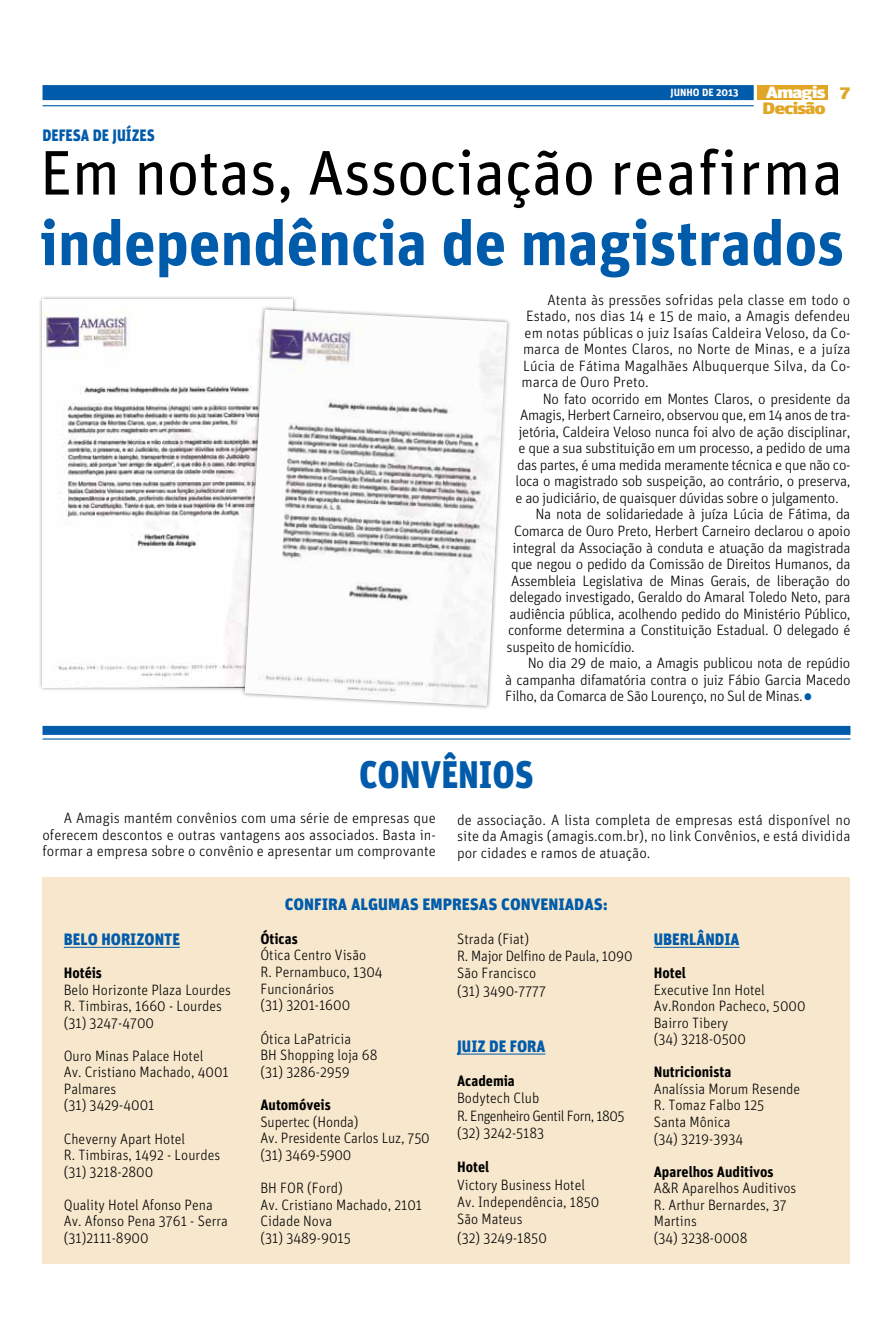
<style>
.page{position:relative;width:893px;height:1319px;background:#fff}
.page>*{position:absolute;margin:0;border:0;box-sizing:border-box;transform-origin:0 0}
.t1{font:63px "Unit";letter-spacing:-.01em;color:#000}
.t2{font:700 63px "Unit";color:#005baa}
.t3{font:900 38.4px "Unit";color:#005baa;scale:.9 1}
.t4{font:300 37.5px "Unit";color:#005baa}
.t5{font:900 16.5px "Unit";color:#005baa}
.t6{font:900 16.5px "Unit";color:#005baa;scale:.95 1}
.t7{font:900 16.5px "Unit";color:#005baa;scale:.9 1}
.t8{font:900 16.5px "Unit";color:#e1a625;scale:1.33 1}
.t9{font:900 16.5px "Unit";color:#fff;scale:1.33 1}
.t10{font:300 15px "Unit";letter-spacing:-.025em;color:#000}
.t11{font:300 15px/16.5px "Unit";color:#000;scale:.95 1}
.t12{font:300 15px/16.5px "Unit";color:#000;text-align:justify}
.t13{font:700 15px "Unit";color:#000;scale:.95 1}
.t14{font:300 15px/17.2px "Unit";letter-spacing:-.035em;color:#000;scale:.95 1}
.t15{font:700 10.5px "Unit";color:#fff}
</style>
<div class="page">
<div style="left:757px;top:85px;width:71px;height:15px;background:#e1a625"></div>
<div style="left:43px;top:85px;width:711px;height:15px;background:#005baa"></div>
<hr style="left:43px;top:105px;width:711px;height:1px;background:#005baa">
<div style="left:43px;top:877px;width:807px;height:386px;background:#f7e8cd"></div>
<div style="left:43px;top:725px;width:807px;height:9px;background:#005baa"></div>
<hr style="left:43px;top:738px;width:807px;height:1px;background:#005baa">
<div style="left:38px;top:295px;width:259px;height:396px;background:#000;opacity:.5"></div>
<img style="left:43px;top:300px;width:250px;height:387px">
<div style="left:240px;top:305px;width:272px;height:405px;background:#000;opacity:.5"></div>
<img style="left:245px;top:309px;width:262px;height:396px">
<hr style="left:64px;top:946px;width:116px;height:1px;background:#005baa">
<hr style="left:457px;top:1053px;width:88px;height:1px;background:#005baa">
<hr style="left:654px;top:946px;width:86px;height:1px;background:#005baa">
<p class="t7" style="left:43px;top:125px;width:117px">DEFESA DE JUÍZES</p>
<p class="t9" style="left:766px;top:82px;width:47px">AMAGIS</p>
<p class="t8" style="left:762px;top:98px;width:49px">DECISÃO</p>
<p class="t15" style="left:670px;top:85px;width:70px">JUNHO de 2013</p>
<p class="t8" style="left:839px;top:82px;width:10px">7</p>
<h1 class="t1" style="left:40px;top:136px;width:805px">Em notas, Associação reafirma</h1>
<h1 class="t2" style="left:40px;top:205px;width:806px">independência de magistrados</h1>
<p class="t12" style="left:547px;top:291px;width:305px">Atenta às pressões sofridas pela classe em todo o</p>
<p class="t12" style="left:526px;top:308px;width:326px">Estado, nos dias 14 e 15 de maio, a Amagis defendeu</p>
<p class="t12" style="left:525px;top:324px;width:327px">em notas públicas o juiz Isaías Caldeira Veloso, da Co-</p>
<p class="t12" style="left:523px;top:341px;width:329px">marca de Montes Claros, no Norte de Minas, e a juíza</p>
<p class="t12" style="left:523px;top:357px;width:329px">Lúcia de Fátima Magalhães Albuquerque Silva, da Co-</p>
<p class="t12" style="left:522px;top:374px;width:129px">marca de Ouro Preto.</p>
<p class="t10" style="left:543px;top:390px;width:309px">No fato ocorrido em Montes Claros, o presidente da</p>
<p class="t10" style="left:520px;top:406px;width:332px">Amagis, Herbert Carneiro, observou que, em 14 anos de tra-</p>
<p class="t10" style="left:519px;top:423px;width:333px">jetória, Caldeira Veloso nunca foi alvo de ação disciplinar,</p>
<p class="t10" style="left:519px;top:439px;width:333px">e que a sua substituição em um processo, a pedido de uma</p>
<p class="t10" style="left:517px;top:456px;width:335px">das partes, é uma medida meramente técnica e que não co-</p>
<p class="t10" style="left:516px;top:472px;width:336px">loca o magistrado sob suspeição, ao contrário, o preserva,</p>
<p class="t10" style="left:516px;top:489px;width:324px">e ao judiciário, de quaisquer dúvidas sobre o julgamento.</p>
<p class="t10" style="left:535px;top:505px;width:316px">Na nota de solidariedade à juíza Lúcia de Fátima, da</p>
<p class="t10" style="left:514px;top:522px;width:338px">Comarca de Ouro Preto, Herbert Carneiro declarou o apoio</p>
<p class="t10" style="left:513px;top:538px;width:339px">integral da Associação à conduta e atuação da magistrada</p>
<p class="t10" style="left:511px;top:555px;width:341px">que negou o pedido da Comissão de Direitos Humanos, da</p>
<p class="t10" style="left:511px;top:571px;width:341px">Assembleia Legislativa de Minas Gerais, de liberação do</p>
<p class="t10" style="left:510px;top:588px;width:342px">delegado investigado, Geraldo do Amaral Toledo Neto, para</p>
<p class="t10" style="left:510px;top:604px;width:342px">audiência pública, acolhendo pedido do Ministério Público,</p>
<p class="t10" style="left:508px;top:621px;width:344px">conforme determina a Constituição Estadual. O delegado é</p>
<p class="t10" style="left:507px;top:637px;width:130px">suspeito de homicídio.</p>
<p class="t10" style="left:528px;top:654px;width:324px">No dia 29 de maio, a Amagis publicou nota de repúdio</p>
<p class="t10" style="left:505px;top:670px;width:347px">à campanha difamatória contra o juiz Fábio Garcia Macedo</p>
<p class="t10" style="left:505px;top:687px;width:299px">Filho, da Comarca de São Lourenço, no Sul de Minas.</p>
<h3 class="t4" style="left:802px;top:674px;width:13px">•</h3>
<h2 class="t3" style="left:359px;top:751px;width:196px">CONVÊNIOS</h2>
<p class="t12" style="left:43px;top:809px;width:395px;text-indent:21px">A Amagis mantém convênios com uma série de empresas que oferecem descontos e outras vantagens aos associados. Basta in&shy;formar a empresa sobre o convênio e apresentar um comprovante</p>
<p class="t12" style="left:457px;top:811px;width:395px">de associação. A lista completa de empresas está disponível no site da Amagis (amagis.com.br), no link Convênios, e está dividida por cidades e ramos de atuação.</p>
<p class="t6" style="left:64px;top:928px;width:124px">BELO HORIZONTE</p>
<p class="t13" style="left:64px;top:963px;width:42px">Hotéis</p>
<p class="t11" style="left:64px;top:980px;width:177px">Belo Horizonte Plaza Lourdes<br>R. Timbiras, 1660 - Lourdes (31) 3247-4700</p>
<p class="t11" style="left:64px;top:1047px;width:175px">Ouro Minas Palace Hotel<br>Av. Cristiano Machado, 4001<br>Palmares<br>(31) 3429-4001</p>
<p class="t11" style="left:64px;top:1129px;width:166px">Cheverny Apart Hotel<br>R. Timbiras, 1492 - Lourdes (31) 3218-2800</p>
<p class="t11" style="left:64px;top:1195px;width:174px">Quality Hotel Afonso Pena<br>Av. Afonso Pena 3761 - Serra (31)2111-8900</p>
<p class="t5" style="left:285px;top:894px;width:325px">CONFIRA ALGUMAS EMPRESAS CONVENIADAS:</p>
<p class="t13" style="left:260px;top:929px;width:41px">Óticas</p>
<p class="t11" style="left:260px;top:946px;width:130px">Ótica Centro Visão<br>R. Pernambuco, 1304<br>Funcionários<br>(31) 3201-1600</p>
<p class="t11" style="left:260px;top:1029px;width:125px">Ótica LaPatricia<br>BH Shopping loja 68 (31) 3286-2959</p>
<p class="t13" style="left:260px;top:1095px;width:76px">Automóveis</p>
<p class="t11" style="left:260px;top:1112px;width:180px">Supertec (Honda)<br>Av. Presidente Carlos Luz, 750 (31) 3469-5900</p>
<p class="t11" style="left:260px;top:1179px;width:172px">BH FOR (Ford)<br>Av. Cristiano Machado, 2101<br>Cidade Nova<br>(31) 3489-9015</p>
<p class="t11" style="left:457px;top:929px;width:186px;line-height:17.2px">Strada (Fiat)<br>R. Major Delfino de Paula, 1090<br>São Francisco<br>(31) 3490-7777</p>
<p class="t6" style="left:457px;top:1035px;width:94px">JUIZ DE FORA</p>
<p class="t13" style="left:457px;top:1071px;width:62px">Academia</p>
<p class="t14" style="left:457px;top:1089px;width:178px">Bodytech Club<br>R. Engenheiro Gentil Forn, 1805 (32) 3242-5183</p>
<p class="t13" style="left:457px;top:1157px;width:35px">Hotel</p>
<p class="t11" style="left:457px;top:1175px;width:151px;line-height:17.2px">Victory Business Hotel<br>Av. Independência, 1850<br>São Mateus</p>
<p class="t11" style="left:457px;top:1229px;width:96px">(32) 3249-1850</p>
<p class="t6" style="left:654px;top:928px;width:92px">UBERLÂNDIA</p>
<p class="t13" style="left:654px;top:963px;width:35px">Hotel</p>
<p class="t11" style="left:654px;top:980px;width:161px">Executive Inn Hotel<br>Av.Rondon Pacheco, 5000<br>Bairro Tibery<br>(34) 3218-0500</p>
<p class="t13" style="left:654px;top:1062px;width:83px">Nutricionista</p>
<p class="t11" style="left:654px;top:1080px;width:156px">Analíssia Morum Resende<br>R. Tomaz Falbo 125<br>Santa Mônica<br>(34) 3219-3934</p>
<p class="t13" style="left:654px;top:1161px;width:128px">Aparelhos Auditivos</p>
<p class="t11" style="left:654px;top:1179px;width:152px">A&amp;R Aparelhos Auditivos<br>R. Arthur Bernardes, 37<br>Martins<br>(34) 3238-0008</p>
</div>
